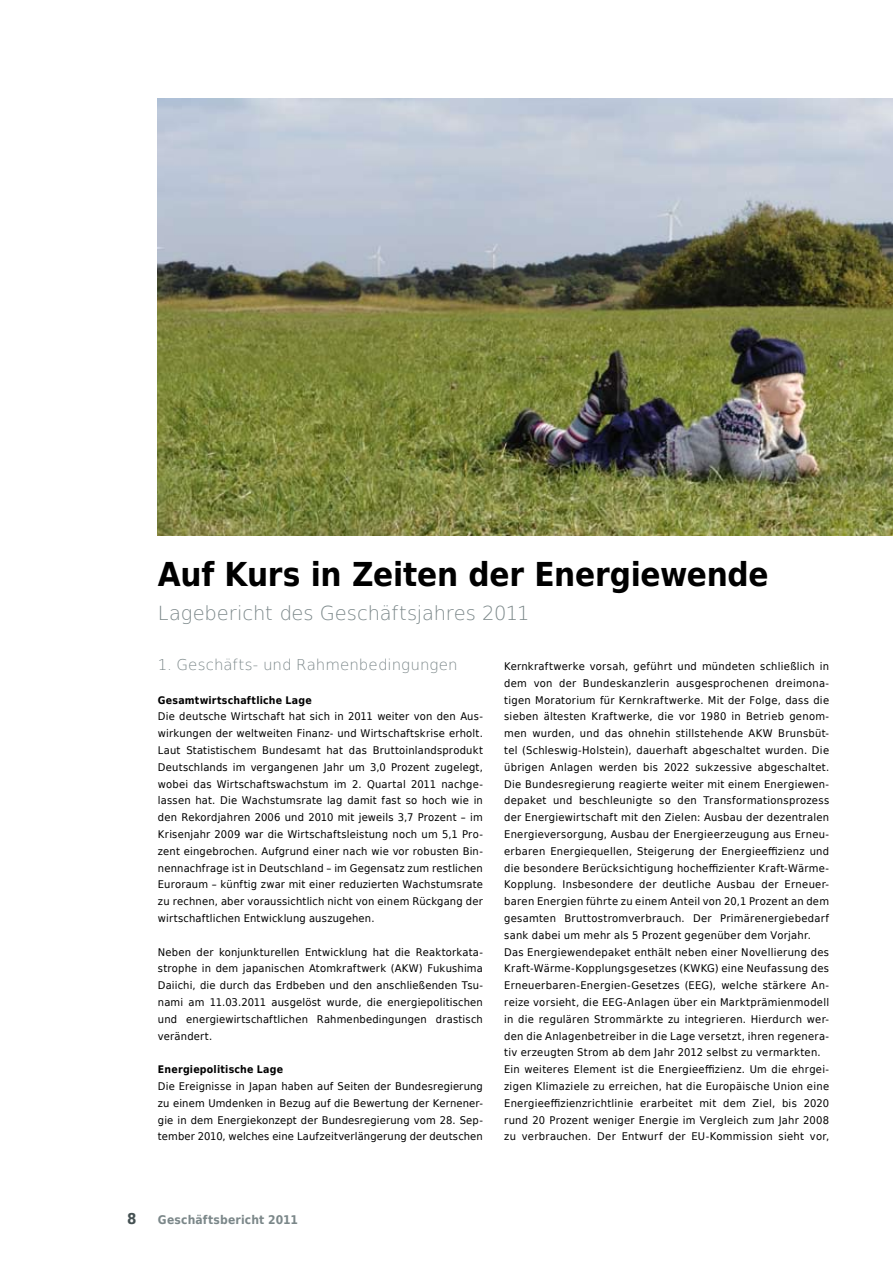
<style>
.page{position:relative;width:893px;height:1263px;background:#fff}
.page>*{position:absolute;margin:0;border:0;box-sizing:border-box;transform-origin:0 0}
.t1{font:700 33px "DejaVu Sans Condensed";letter-spacing:-.01em;color:#000}
.t2{font:200 19.5px "DejaVu Sans";letter-spacing:-.01em;color:#7b8789}
.t3{font:200 15px "DejaVu Sans";letter-spacing:.005em;color:#7b8789}
.t4{font:700 15px "DejaVu Sans Condensed";color:#445052}
.t5{font:700 12px "DejaVu Sans Condensed";letter-spacing:.01em;color:#7b8789}
.t6{font:10.5px/16.8px "DejaVu Sans";letter-spacing:.03em;color:#000;text-align:justify;scale:.95 1}
.t7{font:700 10.5px "DejaVu Sans Condensed";letter-spacing:.02em;color:#000}
</style>
<div class="page">
<img style="left:158px;top:99px;width:735px;height:437px">
<h1 class="t1" style="left:158px;top:547px;width:612px">Auf Kurs in Zeiten der Energiewende</h1>
<h2 class="t2" style="left:158px;top:598px;width:373px">Lagebericht des Geschäftsjahres 2011</h2>
<h3 class="t3" style="left:158px;top:653px;width:301px">1. Geschäfts- und Rahmenbedingungen</h3>
<p class="t7" style="left:158px;top:691px;width:155px">Gesamtwirtschaftliche Lage</p>
<p class="t6" style="left:158px;top:708px;width:344px">Die deutsche Wirtschaft hat sich in 2011 weiter von den Aus&shy;wirkungen der weltweiten Finanz- und Wirtschaftskrise erholt.<br>Laut Statistischem Bundesamt hat das Bruttoinlandsprodukt Deutschlands im vergangenen Jahr um 3,0 Prozent zugelegt, wobei das Wirtschaftswachstum im 2. Quartal 2011 nachge&shy;lassen hat. Die Wachstumsrate lag damit fast so hoch wie in den Rekordjahren 2006 und 2010 mit jeweils 3,7 Prozent – im Krisenjahr 2009 war die Wirtschaftsleistung noch um 5,1 Pro&shy;zent eingebrochen. Aufgrund einer nach wie vor robusten Bin&shy;nennachfrage ist in Deutschland – im Gegensatz zum restlichen Euroraum – künftig zwar mit einer reduzierten Wachstumsrate zu rechnen, aber voraussichtlich nicht von einem Rückgang der wirtschaftlichen Entwicklung auszugehen.</p>
<p class="t6" style="left:158px;top:943px;width:344px">Neben der konjunkturellen Entwicklung hat die Reaktorkata&shy;strophe in dem japanischen Atomkraftwerk (AKW) Fukushima Daiichi, die durch das Erdbeben und den anschließenden Tsu&shy;nami am 11.03.2011 ausgelöst wurde, die energiepolitischen und energiewirtschaftlichen Rahmenbedingungen drastisch verändert.</p>
<p class="t7" style="left:158px;top:1061px;width:127px">Energiepolitische Lage</p>
<p class="t6" style="left:158px;top:1078px;width:344px">Die Ereignisse in Japan haben auf Seiten der Bundesregierung zu einem Umdenken in Bezug auf die Bewertung der Kernener&shy;gie in dem Energiekonzept der Bundesregierung vom 28. Sep&shy;tember 2010, welches eine Laufzeitverlängerung der deutschen</p>
<p class="t6" style="left:504px;top:658px;width:344px;text-align:left">Kernkraftwerke vorsah, geführt und mündeten schließlich in dem von der Bundeskanzlerin ausgesprochenen dreimona&shy;tigen Moratorium für Kernkraftwerke. Mit der Folge, dass die sieben ältesten Kraftwerke, die vor 1980 in Betrieb genom&shy;men wurden, und das ohnehin stillstehende AKW Brunsbüt&shy;tel (Schleswig-Holstein), dauerhaft abgeschaltet wurden. Die übrigen Anlagen werden bis 2022 sukzessive abgeschaltet.<br>Die Bundesregierung reagierte weiter mit einem Energiewen&shy;depaket und beschleunigte so den Transformationsprozess der Energiewirtschaft mit den Zielen: Ausbau der dezentralen Energieversorgung, Ausbau der Energieerzeugung aus Erneu&shy;erbaren Energiequellen, Steigerung der Energieeffizienz und die besondere Berücksichtigung hocheffizienter Kraft-Wärme-Kopplung. Insbesondere der deutliche Ausbau der Erneuer&shy;baren Energien führte zu einem Anteil von 20,1 Prozent an dem gesamten Bruttostromverbrauch. Der Primärenergiebedarf sank dabei um mehr als 5 Prozent gegenüber dem Vorjahr.<br>Das Energiewendepaket enthält neben einer Novellierung des Kraft-Wärme-Kopplungsgesetzes (KWKG) eine Neufassung des Erneuerbaren-Energien-Gesetzes (EEG), welche stärkere An&shy;reize vorsieht, die EEG-Anlagen über ein Marktprämienmodell in die regulären Strommärkte zu integrieren. Hierdurch wer&shy;den die Anlagenbetreiber in die Lage versetzt, ihren regenera&shy;tiv erzeugten Strom ab dem Jahr 2012 selbst zu vermarkten.<br>Ein weiteres Element ist die Energieeffizienz. Um die ehrgei&shy;zigen Klimaziele zu erreichen, hat die Europäische Union eine Energieeffizienzrichtlinie erarbeitet mit dem Ziel, bis 2020 rund 20 Prozent weniger Energie im Vergleich zum Jahr 2008 zu verbrauchen. Der Entwurf der EU-Kommission sieht vor,</p>
<h3 class="t4" style="left:127px;top:1207px;width:11px">8</h3>
<p class="t5" style="left:158px;top:1210px;width:141px">Geschäftsbericht 2011</p>
</div>
